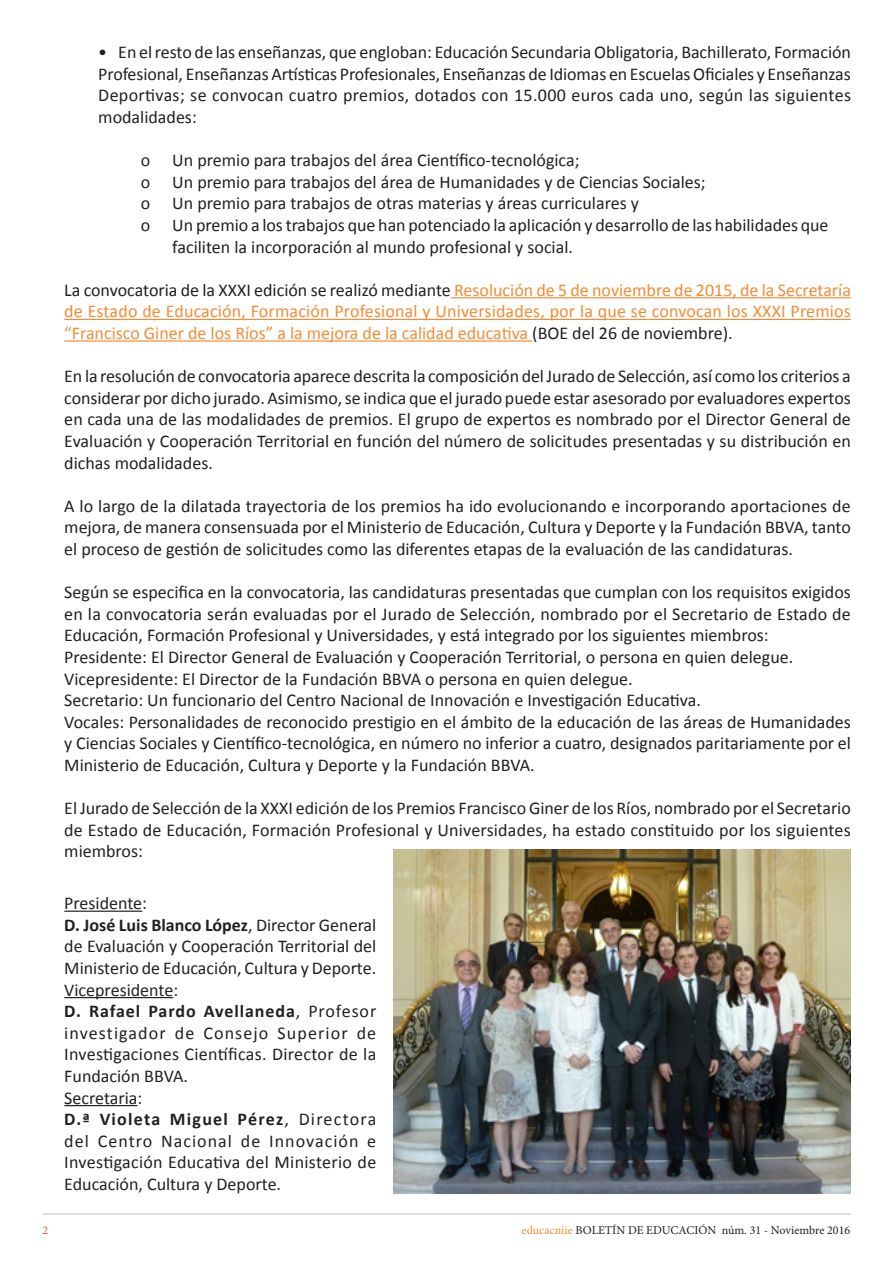
<style>
.page{position:relative;width:893px;height:1263px;background:#fff}
.page>*{position:absolute;margin:0;border:0;box-sizing:border-box;transform-origin:0 0}
.t1{font:18px/21.6px "Calibri";color:#231f20;text-align:justify}
.t2{font:18px/21.6px "Calibri";color:#f58b34;text-align:justify}
.t3{font:12px "Minion Pro";color:#231f20}
.t4{font:12px "Minion Pro";color:#e55842}
.s1{color:#231f20}
.s2{font-weight:700}
.s3{color:#f58b34}
</style>
<div class="page">
<hr style="left:43px;top:1213px;width:808px;height:2px;background:#d1d2d4">
<hr style="left:451px;top:297px;width:400px;height:1px;background:#f58b34">
<hr style="left:64px;top:319px;width:787px;height:1px;background:#f58b34">
<hr style="left:64px;top:340px;width:468px;height:2px;background:#f58b34">
<img style="left:393px;top:849px;width:458px;height:345px">
<hr style="left:64px;top:910px;width:78px;height:2px;background:#231f20">
<hr style="left:64px;top:997px;width:109px;height:1px;background:#231f20">
<hr style="left:64px;top:1105px;width:73px;height:1px;background:#231f20">
<p class="t1" style="left:98px;top:41px;width:754px">• En el resto de las enseñanzas, que engloban: Educación Secundaria Obligatoria, Bachillerato, Formación Profesional, Enseñanzas Artísticas Profesionales, Enseñanzas de Idiomas en Escuelas Oficiales y Enseñanzas Deportivas; se convocan cuatro premios, dotados con 15.000 euros cada uno, según las siguientes modalidades:</p>
<p class="t1" style="left:141px;top:149px;width:440px">o Un premio para trabajos del área Científico-tecnológica;</p>
<p class="t1" style="left:141px;top:171px;width:566px">o Un premio para trabajos del área de Humanidades y de Ciencias Sociales;</p>
<p class="t1" style="left:141px;top:193px;width:500px">o Un premio para trabajos de otras materias y áreas curriculares y</p>
<p class="t1" style="left:172px;top:214px;width:658px;text-indent:-31px">o Un premio a los trabajos que han potenciado la aplicación y desarrollo de las habilidades que faciliten la incorporación al mundo profesional y social.</p>
<p class="t2" style="left:64px;top:279px;width:788px"><span class="s1">La convocatoria de la XXXI edición se realizó mediante</span> Resolución de 5 de noviembre de 2015, de la Secretaría de Estado de Educación, Formación Profesional y Universidades, por la que se convocan los XXXI Premios “Francisco Giner de los Ríos” a la mejora de la calidad educativa <span class="s1">(BOE del 26 de noviembre).</span></p>
<p class="t1" style="left:64px;top:365px;width:788px">En la resolución de convocatoria aparece descrita la composición del Jurado de Selección, así como los criterios a considerar por dicho jurado. Asimismo, se indica que el jurado puede estar asesorado por evaluadores expertos en cada una de las modalidades de premios. El grupo de expertos es nombrado por el Director General de Evaluación y Cooperación Territorial en función del número de solicitudes presentadas y su distribución en dichas modalidades.</p>
<p class="t1" style="left:64px;top:495px;width:788px">A lo largo de la dilatada trayectoria de los premios ha ido evolucionando e incorporando aportaciones de mejora, de manera consensuada por el Ministerio de Educación, Cultura y Deporte y la Fundación BBVA, tanto el proceso de gestión de solicitudes como las diferentes etapas de la evaluación de las candidaturas.</p>
<p class="t1" style="left:64px;top:581px;width:788px">Según se especifica en la convocatoria, las candidaturas presentadas que cumplan con los requisitos exigidos en la convocatoria serán evaluadas por el Jurado de Selección, nombrado por el Secretario de Estado de Educación, Formación Profesional y Universidades, y está integrado por los siguientes miembros:</p>
<p class="t1" style="left:64px;top:646px;width:730px">Presidente: El Director General de Evaluación y Cooperación Territorial, o persona en quien delegue.</p>
<p class="t1" style="left:64px;top:668px;width:570px">Vicepresidente: El Director de la Fundación BBVA o persona en quien delegue.</p>
<p class="t1" style="left:64px;top:689px;width:638px">Secretario: Un funcionario del Centro Nacional de Innovación e Investigación Educativa.</p>
<p class="t1" style="left:64px;top:711px;width:788px">Vocales: Personalidades de reconocido prestigio en el ámbito de la educación de las áreas de Humanidades y Ciencias Sociales y Científico-tecnológica, en número no inferior a cuatro, designados paritariamente por el Ministerio de Educación, Cultura y Deporte y la Fundación BBVA.</p>
<p class="t1" style="left:64px;top:797px;width:788px">El Jurado de Selección de la XXXI edición de los Premios Francisco Giner de los Ríos, nombrado por el Secretario de Estado de Educación, Formación Profesional y Universidades, ha estado constituido por los siguientes miembros:</p>
<p class="t1" style="left:64px;top:892px;width:84px">Presidente:</p>
<p class="t1" style="left:64px;top:914px;width:314px"><span class="s2">D. José Luis Blanco López</span>, Director General de Evaluación y Cooperación Territorial del Ministerio de Educación, Cultura y Deporte.</p>
<p class="t1" style="left:64px;top:979px;width:115px">Vicepresidente:</p>
<p class="t1" style="left:64px;top:1000px;width:314px"><span class="s2">D. Rafael Pardo Avellaneda</span>, Profesor investigador de Consejo Superior de Investigaciones Científicas. Director de la Fundación BBVA.</p>
<p class="t1" style="left:64px;top:1087px;width:80px">Secretaria:</p>
<p class="t1" style="left:64px;top:1108px;width:313px"><span class="s2">D.ª Violeta Miguel Pérez</span>, Directora del Centro Nacional de Innovación e Investigación Educativa del Ministerio de Educación, Cultura y Deporte.</p>
<p class="t4" style="left:43px;top:1222px;width:7px">2</p>
<p class="t3" style="left:521px;top:1222px;width:330px"><span class="s3">educacniie</span> BOLETÍN DE EDUCACIÓN núm. 31 - Noviembre 2016</p>
</div>
